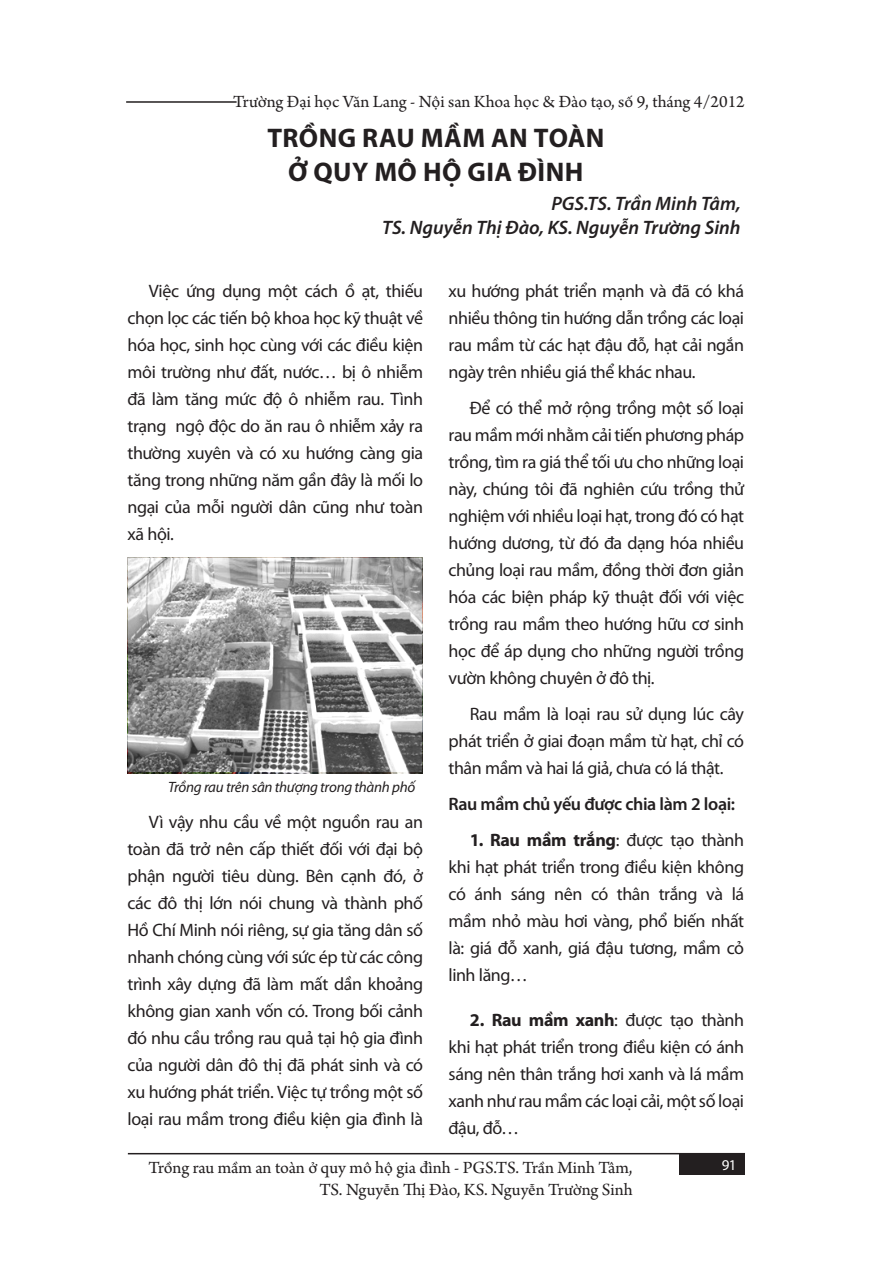
<style>
.page{position:relative;width:893px;height:1263px;background:#fff}
.page>*{position:absolute;margin:0;border:0;box-sizing:border-box;transform-origin:0 0}
.t1{font:700 27px/34.5px "Myriad Pro";letter-spacing:.015em;color:#231f20;text-align:center}
.t2{font:italic 600 19.5px "Myriad Pro";color:#231f20}
.BodyContent{font:18px/27px "Myriad Pro";letter-spacing:-.025em;color:#231f20;text-align:justify}
.t3{font:18px "Arno Pro";letter-spacing:-.005em;color:#231f20}
.Header1{font:600 18px "Myriad Pro";letter-spacing:-.025em;color:#231f20}
.t4{font:italic 15px "Myriad Pro";letter-spacing:-.02em;color:#231f20}
.BodyContent-2{font:15px "Myriad Pro";color:#fff}
.s1{font-weight:700}
</style>
<div class="page">
<hr style="left:126px;top:101px;width:111px;height:2px;background:#231f20">
<hr style="left:128px;top:1153px;width:617px;height:1px;background:#231f20">
<div style="left:679px;top:1154px;width:66px;height:20px;background:#231f20"></div>
<img style="left:128px;top:558px;width:294px;height:216px">
<img style="left:129px;top:559px;width:293px;height:212px">
<p class="t3" style="left:233px;top:91px;width:513px">Trường Đại học Văn Lang - Nội san Khoa học &amp; Đào tạo, số 9, tháng 4/2012</p>
<p class="t1" style="left:267px;top:119px;width:339px">TRỒNG RAU MẦM AN TOÀN<br>Ở QUY MÔ HỘ GIA ĐÌNH</p>
<p class="t2" style="left:551px;top:191px;width:191px">PGS.TS. Trần Minh Tâm,</p>
<p class="t2" style="left:382px;top:215px;width:360px">TS. Nguyễn Thị Đào, KS. Nguyễn Trường Sinh</p>
<p class="BodyContent" style="left:128px;top:277px;width:297px;text-indent:21px">Việc ứng dụng một cách ồ ạt, thiếu chọn lọc các tiến bộ khoa học kỹ thuật về hóa học, sinh học cùng với các điều kiện môi trường như đất, nước… bị ô nhiễm đã làm tăng mức độ ô nhiễm rau. Tình trạng ngộ độc do ăn rau ô nhiễm xảy ra thường xuyên và có xu hướng càng gia tăng trong những năm gần đây là mối lo ngại của mỗi người dân cũng như toàn xã hội.</p>
<p class="t4" style="left:168px;top:778px;width:249px">Trồng rau trên sân thượng trong thành phố</p>
<p class="BodyContent" style="left:128px;top:808px;width:297px;text-indent:21px">Vì vậy nhu cầu về một nguồn rau an toàn đã trở nên cấp thiết đối với đại bộ phận người tiêu dùng. Bên cạnh đó, ở các đô thị lớn nói chung và thành phố Hồ Chí Minh nói riêng, sự gia tăng dân số nhanh chóng cùng với sức ép từ các công trình xây dựng đã làm mất dần khoảng không gian xanh vốn có. Trong bối cảnh đó nhu cầu trồng rau quả tại hộ gia đình của người dân đô thị đã phát sinh và có xu hướng phát triển. Việc tự trồng một số loại rau mầm trong điều kiện gia đình là</p>
<p class="BodyContent" style="left:449px;top:277px;width:297px">xu hướng phát triển mạnh và đã có khá nhiều thông tin hướng dẫn trồng các loại rau mầm từ các hạt đậu đỗ, hạt cải ngắn ngày trên nhiều giá thể khác nhau.</p>
<p class="BodyContent" style="left:449px;top:394px;width:297px;text-indent:21px">Để có thể mở rộng trồng một số loại rau mầm mới nhằm cải tiến phương pháp trồng, tìm ra giá thể tối ưu cho những loại này, chúng tôi đã nghiên cứu trồng thử nghiệm với nhiều loại hạt, trong đó có hạt hướng dương, từ đó đa dạng hóa nhiều chủng loại rau mầm, đồng thời đơn giản hóa các biện pháp kỹ thuật đối với việc trồng rau mầm theo hướng hữu cơ sinh học để áp dụng cho những người trồng vườn không chuyên ở đô thị.</p>
<p class="BodyContent" style="left:449px;top:700px;width:297px;text-indent:21px">Rau mầm là loại rau sử dụng lúc cây phát triển ở giai đoạn mầm từ hạt, chỉ có thân mầm và hai lá giả, chưa có lá thật.</p>
<p class="Header1" style="left:449px;top:793px;width:288px">Rau mầm chủ yếu được chia làm 2 loại:</p>
<p class="BodyContent" style="left:449px;top:826px;width:297px;text-indent:21px"><span class="s1">1. Rau mầm trắng</span>: được tạo thành khi hạt phát triển trong điều kiện không có ánh sáng nên có thân trắng và lá mầm nhỏ màu hơi vàng, phổ biến nhất là: giá đỗ xanh, giá đậu tương, mầm cỏ linh lăng…</p>
<p class="BodyContent" style="left:449px;top:1006px;width:297px;text-indent:21px"><span class="s1">2. Rau mầm xanh</span>: được tạo thành khi hạt phát triển trong điều kiện có ánh sáng nên thân trắng hơi xanh và lá mầm xanh như rau mầm các loại cải, một số loại đậ u, đỗ…</p>
<p class="t3" style="left:148px;top:1158px;width:486px">Trồng rau mầm an toàn ở quy mô hộ gia đình - PGS.TS. Trần Minh Tâm,</p>
<p class="BodyContent-2" style="left:722px;top:1156px;width:16px">91</p>
<p class="t3" style="left:319px;top:1179px;width:315px">TS. Nguyễn Thị Đào, KS. Nguyễn Trường Sinh</p>
</div>
